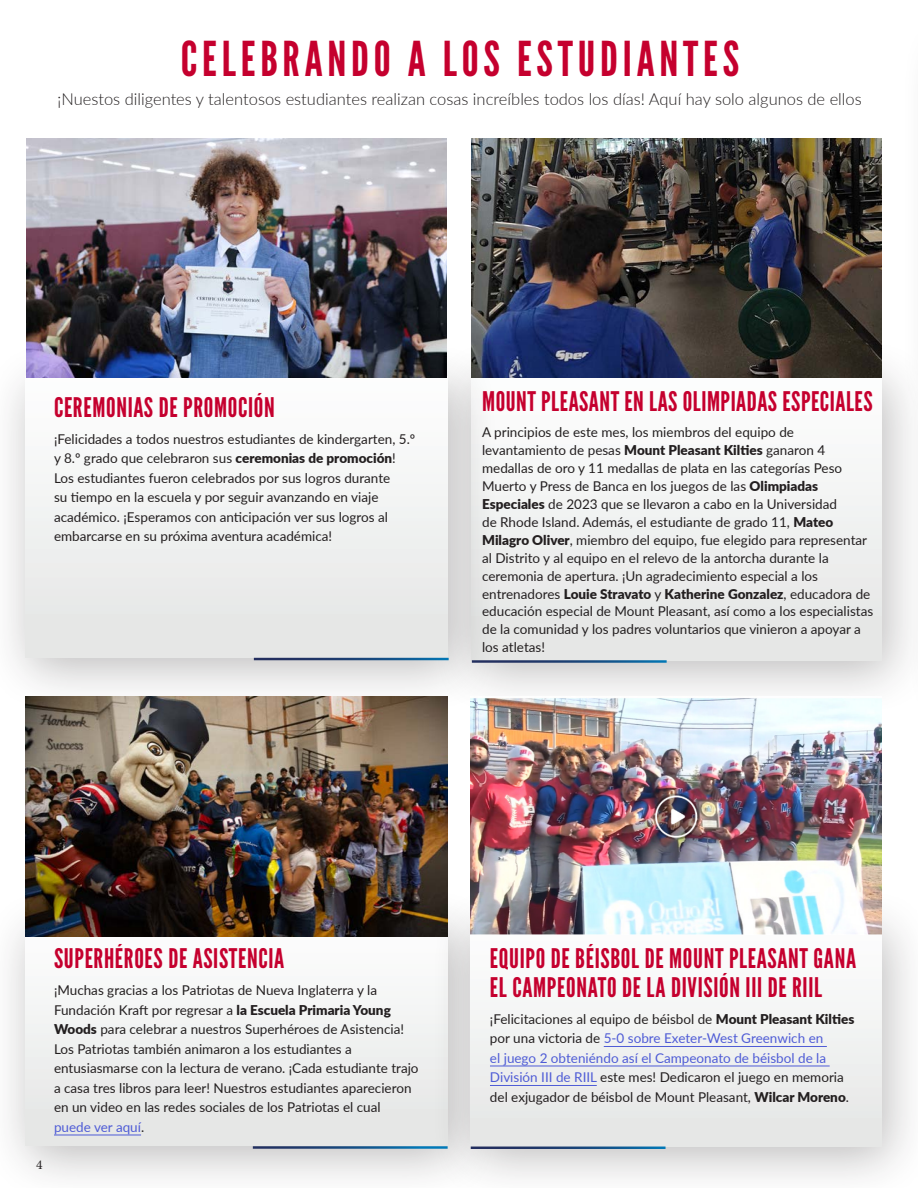
<style>
.page{position:relative;width:918px;height:1188px;background:#fff}
.page>*{position:absolute;margin:0;border:0;box-sizing:border-box;transform-origin:0 0}
.League_Gothic_32pt_B{font:48px "League Gothic";letter-spacing:.1em;color:#c5002e}
.Lato_Light_8pt_Black{font:27px/28.5px "League Gothic";letter-spacing:.025em;color:#c5002e}
.League_Gothic_32pt_B-2{font:300 16.5px "Lato";color:#231f20}
.Lato_Light_8pt_Black-2{font:13.5px/19.5px "Lato";color:#231f20}
.t1{font:13.5px "Minion Pro";color:#231f20}
.s1{font-weight:900}
.s2{color:#4f5cd6}
</style>
<div class="page">
<div style="left:431px;top:337px;width:487px;height:380px;background:#231f20;opacity:.3"></div>
<div style="left:472px;top:373px;width:409px;height:287px;background:#f0f2f2"></div>
<div style="left:0;top:340px;width:499px;height:374px;background:#231f20;opacity:.3"></div>
<div style="left:26px;top:377px;width:421px;height:281px;background:#f1f3f2"></div>
<img style="left:472px;top:138px;width:409px;height:240px">
<hr style="left:254px;top:658px;width:195px;height:2px;background:#fff">
<hr style="left:472px;top:660px;width:195px;height:3px;background:#fff">
<img style="left:27px;top:138px;width:420px;height:240px">
<div style="left:0;top:886px;width:500px;height:302px;background:#231f20;opacity:.3"></div>
<div style="left:26px;top:922px;width:421px;height:224px;background:#eff1f0"></div>
<div style="left:430px;top:886px;width:488px;height:302px;background:#231f20;opacity:.3"></div>
<div style="left:471px;top:923px;width:411px;height:223px;background:#f0f2f2"></div>
<hr style="left:253px;top:1146px;width:195px;height:3px;background:#fff">
<img style="left:26px;top:697px;width:421px;height:239px">
<hr style="left:471px;top:1147px;width:195px;height:2px;background:#fff">
<img style="left:471px;top:697px;width:411px;height:237px">
<hr style="left:604px;top:1046px;width:223px;height:1px;background:#4f5cd6">
<hr style="left:490px;top:1066px;width:340px;height:1px;background:#4f5cd6">
<hr style="left:490px;top:1085px;width:107px;height:1px;background:#4f5cd6">
<hr style="left:54px;top:1135px;width:87px;height:1px;background:#4f5cd6">
<div style="left:900px;top:9px;width:18px;height:425px;background:#fdfdfd"></div>
<hr style="left:917px;top:702px;width:1px;height:444px;background:#e1e1e1">
<p class="League_Gothic_32pt_B" style="left:181px;top:30px;width:560px">CELEBRANDO A LOS ESTUDIANTES</p>
<p class="League_Gothic_32pt_B-2" style="left:58px;top:88px;width:806px">¡Nuestos diligentes y talentosos estudiantes realizan cosas increíbles todos los días! Aquí hay solo algunos de ellos</p>
<p class="Lato_Light_8pt_Black" style="left:54px;top:393px;width:222px">CEREMONIAS DE PROMOCIÓN</p>
<p class="Lato_Light_8pt_Black-2" style="left:54px;top:429px;width:363px">¡Felicidades a todos nuestros estudiantes de kindergarten, 5.º y 8.º grado que celebraron sus <span class="s1">ceremonias de promoción</span>!<br>Los estudiantes fueron celebrados por sus logros durante<br>su tiempo en la escuela y por seguir avanzando en viaje académico. ¡Esperamos con anticipación ver sus logros al embarcarse en su próxima aventura académica!</p>
<p class="Lato_Light_8pt_Black" style="left:482px;top:387px;width:392px">MOUNT PLEASANT EN LAS OLIMPIADAS ESPECIALES</p>
<p class="Lato_Light_8pt_Black-2" style="left:482px;top:422px;width:393px;line-height:18px">A principios de este mes, los miembros del equipo de levantamiento de pesas <span class="s1">Mount Pleasant Kilties</span> ganaron 4 medallas de oro y 11 medallas de plata en las categorías Peso Muerto y Press de Banca en los juegos de las <span class="s1">Olimpiadas Especiales</span> de 2023 que se llevaron a cabo en la Universidad<br>de Rhode Island. Además, el estudiante de grado 11, <span class="s1">Mateo Milagro Oliver</span>, miembro del equipo, fue elegido para representar al Distrito y al equipo en el relevo de la antorcha durante la ceremonia de apertura. ¡Un agradecimiento especial a los entrenadores <span class="s1">Louie Stravato</span> y <span class="s1">Katherine Gonzalez</span>, educadora de educación especial de Mount Pleasant, así como a los especialistas de la comunidad y los padres voluntarios que vinieron a apoyar a los atletas!</p>
<p class="t1" style="left:36px;top:1155px;width:8px">4</p>
<p class="Lato_Light_8pt_Black" style="left:54px;top:945px;width:232px">SUPERHÉROES DE ASISTENCIA</p>
<p class="Lato_Light_8pt_Black-2" style="left:54px;top:980px;width:366px">¡Muchas gracias a los Patriotas de Nueva Inglaterra y la Fundación Kraft por regresar a <span class="s1">la Escuela Primaria Young Woods</span> para celebrar a nuestros Superhéroes de Asistencia!<br>Los Patriotas también animaron a los estudiantes a entusiasmarse con la lectura de verano. ¡Cada estudiante trajo a casa tres libros para leer! Nuestros estudiantes aparecieron en un video en las redes sociales de los Patriotas el cual <span class="s2">puede ver aquí</span>.</p>
<p class="Lato_Light_8pt_Black" style="left:490px;top:945px;width:368px">EQUIPO DE BÉISBOL DE MOUNT PLEASANT GANA<br>EL CAMPEONATO DE LA DIVISIÓN III DE RIIL</p>
<p class="Lato_Light_8pt_Black-2" style="left:490px;top:1009px;width:366px">¡Felicitaciones al equipo de béisbol de <span class="s1">Mount Pleasant Kilties </span>por una victoria de <span class="s2">5-0 sobre Exeter-West Greenwich en<br>el juego 2 obteniéndo así el Campeonato de béisbol de la División III de RIIL</span> este mes! Dedicaron el juego en memoria del exjugador de béisbol de Mount Pleasant, <span class="s1">Wilcar Moreno</span>.</p>
</div>
